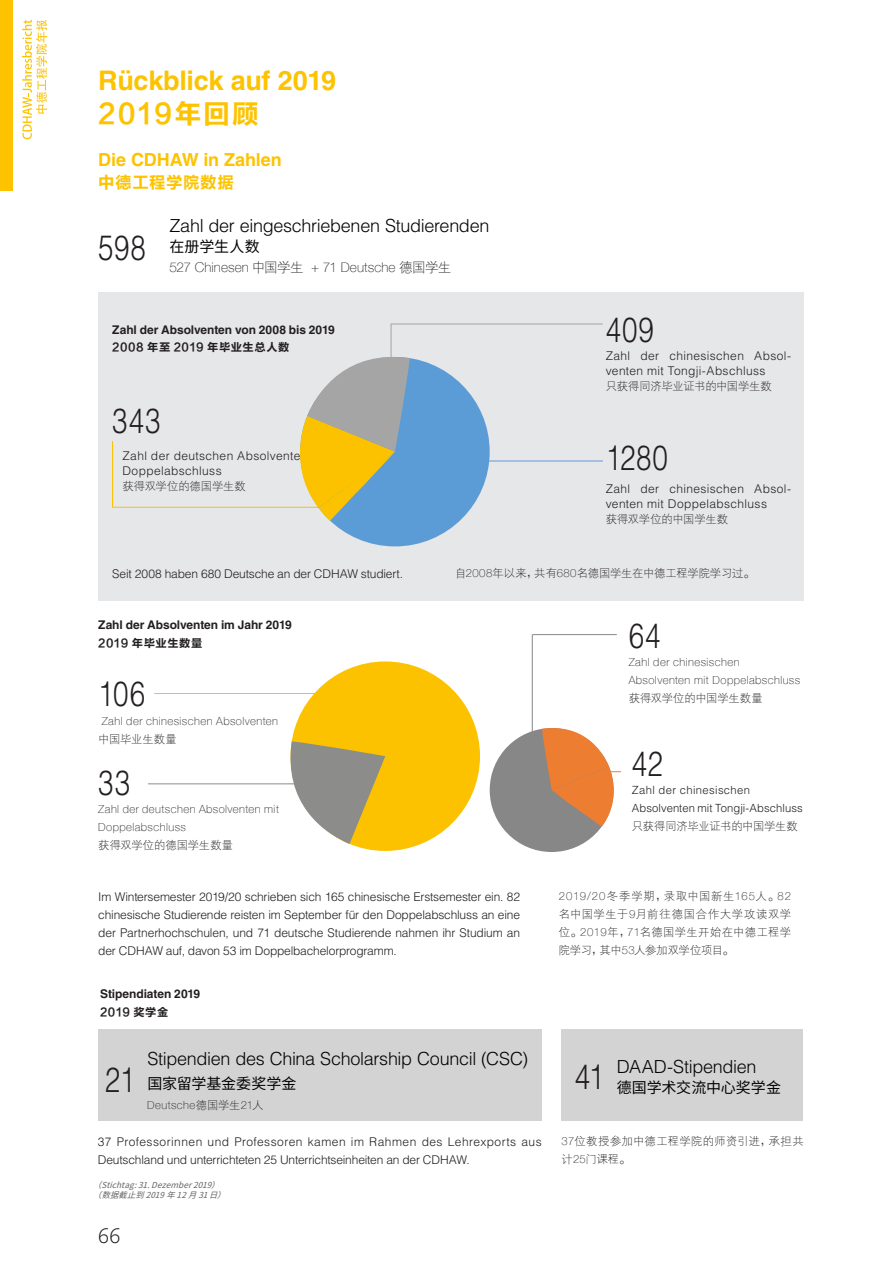
<style>
.page{position:relative;width:893px;height:1263px;background:#fff}
.page>*{position:absolute;margin:0;border:0;box-sizing:border-box;transform-origin:0 0}
.内文_缩进7{font:300 34.8px "Helvetica LT Std";letter-spacing:.03em;color:#231f20;scale:.8 1}
.内文_缩进7-2{font:700 27px "Helvetica LT Std";letter-spacing:-.01em;color:#fdc300}
.内文_缩进7-3{font:27px "FZLTCHJW GB1 0";letter-spacing:.065em;color:#fdc300}
.t1{font:21px "Caecilia Light Os F";color:#231f20}
.内文_缩进7-4{font:300 18px "Helvetica LT Std";letter-spacing:-.015em;color:#030303}
.内文_缩进7-5{font:700 18px "Helvetica LT Std";letter-spacing:-.005em;color:#fdc300}
.内文_缩进7-6{font:16.5px "FZLTCHJW GB1 0";letter-spacing:.03em;color:#fdc300}
.内文_缩进7-7{font:15px "Source Han Sans CN";color:#030303}
.内文_缩进7-8{font:100 13.5px "Helvetica Neue LT";letter-spacing:.01em;color:#231f20}
.内文_缩进7-9{font:300 12px/18px "Helvetica LT Std";letter-spacing:.025em;color:#231f20}
.内文_缩进7-10{font:300 12px/18px "Helvetica LT Std";letter-spacing:.005em;color:#231f20}
.内文_缩进7-11{font:700 12px "Helvetica LT Std";letter-spacing:-.005em;color:#231f20}
.内文_缩进7-12{font:300 12px "Helvetica LT Std";letter-spacing:-.015em;color:#231f20}
.内文_缩进7-13{font:100 11.25px "Helvetica Neue LT";letter-spacing:.04em;color:#231f20}
.内文_缩进7-14{font:11.25px/18px "FZXDXJW GB1 0";letter-spacing:.005em;color:#231f20;text-align:justify}
.内文_缩进7-15{font:11.25px "FZXDXJW GB1 0";letter-spacing:-.015em;color:#231f20}
.内文_缩进7-16{font:11.25px "FZLTCHJW GB1 0";letter-spacing:.05em;color:#231f20}
.内文_缩进7-17{font:300 11.25px "Helvetica LT Std";letter-spacing:.01em;color:#231f20}
.内文_缩进7-18{font:11.25px/18px "FZXDXJW GB1 0";letter-spacing:.03em;color:#231f20}
.内文_缩进7-19{font:300 11.25px "Helvetica LT Std";letter-spacing:.035em;color:#231f20}
.内文_缩进7-20{font:italic 8.25px "Source Han Sans CN";color:#636366}
.s1{font-family:"FZXDXJW GB1 0";font-weight:400}
.s2{font-family:"Helvetica Neue LT";font-weight:100}
</style>
<div class="page">
<div style="left:98px;top:292px;width:706px;height:309px;background:#e6e7e9"></div>
<div style="left:98px;top:1029px;width:444px;height:92px;background:#d3d3d4"></div>
<div style="left:562px;top:1029px;width:241px;height:92px;background:#d3d3d4"></div>
<div style="left:291px;top:661px;width:189px;height:190px;background:#fcc200;border-radius:50%"></div>
<svg style="left:283px;top:741px;width:102px;height:103px"></svg>
<hr style="left:148px;top:784px;width:190px;height:1px;background:#8c8c8a">
<hr style="left:154px;top:693px;width:207px;height:1px;background:#fcc200">
<hr style="left:532px;top:634px;width:1px;height:103px;background:#878787">
<hr style="left:533px;top:634px;width:84px;height:1px;background:#878787">
<hr style="left:569px;top:771px;width:52px;height:1px;background:#ed7d31">
<hr style="left:391px;top:324px;width:1px;height:87px;background:#a5a5a5">
<hr style="left:391px;top:324px;width:212px;height:1px;background:#a5a5a5">
<hr style="left:448px;top:461px;width:155px;height:1px;background:#5b9cd6">
<hr style="left:112px;top:441px;width:1px;height:66px;background:#fcc200">
<hr style="left:112px;top:507px;width:220px;height:1px;background:#fcc200">
<div style="left:300px;top:357px;width:190px;height:189px;background:#5b9cd6;border-radius:50%"></div>
<svg style="left:292px;top:349px;width:118px;height:172px"></svg>
<div style="left:490px;top:728px;width:124px;height:124px;background:#878787;border-radius:50%"></div>
<svg style="left:542px;top:728px;width:77px;height:99px"></svg>
<svg style="left:22px;top:20px;width:25px;height:119px"></svg>
<div style="left:0;top:0;width:12px;height:190px;background:#fdc300"></div>
<p class="内文_缩进7-2" style="left:98px;top:64px;width:239px">Rückblick auf 2019</p>
<p class="内文_缩进7-3" style="left:98px;top:99px;width:162px">2019年回顾</p>
<p class="内文_缩进7-5" style="left:98px;top:149px;width:185px">Die CDHAW in Zahlen</p>
<p class="内文_缩进7-6" style="left:98px;top:173px;width:137px">中德工程学院数据</p>
<p class="内文_缩进7-4" style="left:169px;top:215px;width:322px">Zahl der eingeschriebenen Studierenden</p>
<p class="内文_缩进7" style="left:98px;top:226px;width:61px">598</p>
<p class="内文_缩进7-7" style="left:169px;top:238px;width:92px">在册学生人数</p>
<p class="内文_缩进7-8" style="left:169px;top:259px;width:284px">527 Chinesen <span class="s1">中国学生</span> + 71 Deutsche <span class="s1">德国学生</span></p>
<p class="内文_缩进7-11" style="left:112px;top:322px;width:224px">Zahl der Absolventen von 2008 bis 2019</p>
<p class="内文_缩进7-16" style="left:112px;top:341px;width:179px">2008 年至 2019 年毕业生总人数</p>
<p class="内文_缩进7" style="left:112px;top:399px;width:62px">343</p>
<p class="内文_缩进7-9" style="left:122px;top:447px;width:207px">Zahl der deutschen Absolventen mit</p>
<p class="内文_缩进7-9" style="left:122px;top:462px;width:101px">Doppelabschluss</p>
<p class="内文_缩进7-14" style="left:122px;top:478px;width:125px">获得双学位的德国学生数</p>
<p class="内文_缩进7" style="left:606px;top:308px;width:62px">409</p>
<p class="内文_缩进7-9" style="left:606px;top:348px;width:187px;line-height:15px">Zahl der chinesischen Absol&shy;venten mit Tongji-Abschluss</p>
<p class="内文_缩进7-15" style="left:606px;top:380px;width:168px">只获得同济毕业证书的中国学生数</p>
<p class="内文_缩进7" style="left:606px;top:436px;width:79px">1280</p>
<p class="内文_缩进7-9" style="left:606px;top:481px;width:187px;line-height:15px">Zahl der chinesischen Absol&shy;venten mit Doppelabschluss</p>
<p class="内文_缩进7-15" style="left:606px;top:513px;width:124px">获得双学位的中国学生数</p>
<p class="内文_缩进7-12" style="left:112px;top:566px;width:292px">Seit 2008 haben 680 Deutsche an der CDHAW studiert.</p>
<p class="内文_缩进7-15" style="left:455px;top:567px;width:301px">自<span class="s2">2008</span>年以来，共有<span class="s2">680</span>名德国学生在中德工程学院学习过。</p>
<p class="内文_缩进7-11" style="left:98px;top:617px;width:195px">Zahl der Absolventen im Jahr 2019</p>
<p class="内文_缩进7-16" style="left:98px;top:637px;width:106px">2019 年毕业生数量</p>
<p class="内文_缩进7" style="left:98px;top:672px;width:60px">106</p>
<p class="内文_缩进7-13" style="left:102px;top:714px;width:178px">Zahl der chinesischen Absolventen</p>
<p class="内文_缩进7-14" style="left:98px;top:730px;width:80px">中国毕业生数量</p>
<p class="内文_缩进7" style="left:98px;top:761px;width:41px">33</p>
<p class="内文_缩进7-13" style="left:98px;top:803px;width:182px">Zahl der deutschen Absolventen mit</p>
<p class="内文_缩进7-13" style="left:98px;top:821px;width:89px">Doppelabschluss</p>
<p class="内文_缩进7-14" style="left:98px;top:836px;width:136px">获得双学位的德国学生数量</p>
<p class="内文_缩进7" style="left:629px;top:613px;width:41px">64</p>
<p class="内文_缩进7-13" style="left:629px;top:655px;width:112px">Zahl der chinesischen</p>
<p class="内文_缩进7-13" style="left:629px;top:673px;width:173px">Absolventen mit Doppelabschluss</p>
<p class="内文_缩进7-14" style="left:629px;top:689px;width:135px">获得双学位的中国学生数量</p>
<p class="内文_缩进7" style="left:632px;top:742px;width:40px">42</p>
<p class="内文_缩进7-19" style="left:632px;top:783px;width:120px">Zahl der chinesischen</p>
<p class="内文_缩进7-17" style="left:632px;top:801px;width:173px">Absolventen mit Tongji-Abschluss</p>
<p class="内文_缩进7-15" style="left:632px;top:820px;width:168px">只获得同济毕业证书的中国学生数</p>
<p class="内文_缩进7-9" style="left:98px;top:887px;width:423px;text-align:justify">Im Wintersemester 2019/20 schrieben sich 165 chinesische Erstsemester ein. 82 chinesische Studierende reisten im September für den Doppelabschluss an eine der Partnerhochschulen, und 71 deutsche Studierende nahmen ihr Studium an der CDHAW auf, davon 53 im Doppelbachelorprogramm.</p>
<p class="内文_缩进7-14" style="left:559px;top:888px;width:234px"><span class="s2">2019/20</span>冬季学期，录取中国新生<span class="s2">165</span>人。<span class="s2">82</span>名中国学生于<span class="s2">9</span>月前往德国合作大学攻读双学位。<span class="s2">2019</span>年，<span class="s2">71</span>名德国学生开始在中德工程学院学习，其中<span class="s2">53</span>人参加双学位项目。</p>
<p class="内文_缩进7-11" style="left:100px;top:986px;width:102px">Stipendiaten 2019</p>
<p class="内文_缩进7-16" style="left:100px;top:1005px;width:70px">2019 奖学金</p>
<p class="内文_缩进7" style="left:105px;top:1058px;width:40px">21</p>
<p class="内文_缩进7-4" style="left:147px;top:1047px;width:382px">Stipendien des China Scholarship Council (CSC)</p>
<p class="内文_缩进7-7" style="left:147px;top:1075px;width:151px">国家留学基金委奖学金</p>
<p class="内文_缩进7-13" style="left:147px;top:1099px;width:118px">Deutsche<span class="s1">德国学生</span>21<span class="s1">人</span></p>
<p class="内文_缩进7" style="left:575px;top:1055px;width:38px">41</p>
<p class="内文_缩进7-4" style="left:617px;top:1055px;width:141px">DAAD-Stipendien</p>
<p class="内文_缩进7-7" style="left:617px;top:1079px;width:166px">德国学术交流中心奖学金</p>
<p class="内文_缩进7-10" style="left:98px;top:1132px;width:445px">37 Professorinnen und Professoren kamen im Rahmen des Lehrexports aus<br>Deutschland und unterrichteten 25 Unterrichtseinheiten an der CDHAW.</p>
<p class="内文_缩进7-18" style="left:562px;top:1133px;width:244px"><span class="s2">37</span>位教授参加中德工程学院的师资引进，承担共计<span class="s2">25</span>门课程。</p>
<p class="内文_缩进7-20" style="left:93px;top:1180px;width:134px">（Stichtag:31.Dezember2019）</p>
<p class="内文_缩进7-20" style="left:93px;top:1190px;width:140px">（数据截止到 2019 年 12 月 31 日）</p>
<h3 class="t1" style="left:98px;top:1224px;width:25px">66</h3>
</div>
